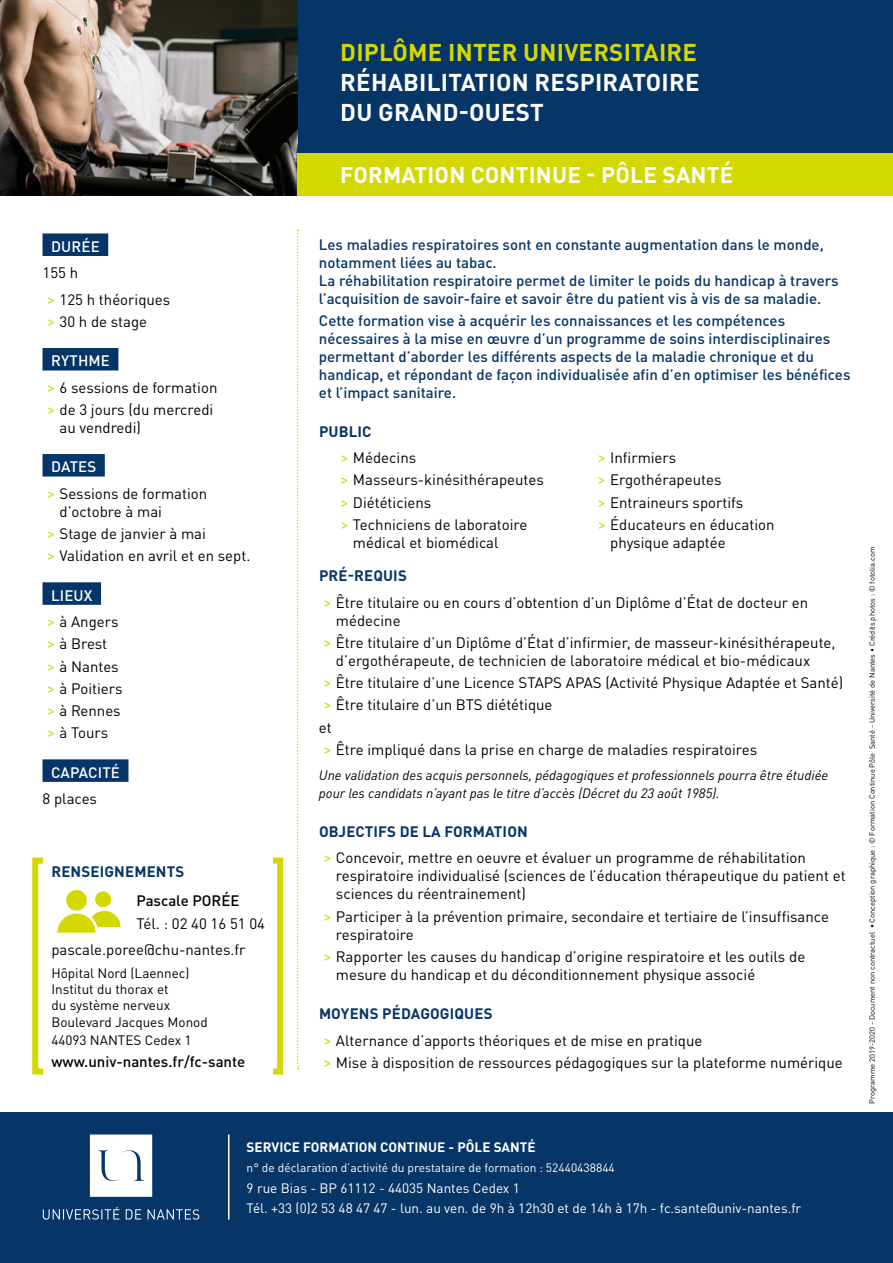
<style>
.page{position:relative;width:893px;height:1263px;background:#fff}
.page>*{position:absolute;margin:0;border:0;box-sizing:border-box;transform-origin:0 0}
.t1{font:700 24px/30px "DIN Pro";letter-spacing:.01em;color:#fff}
.t2{font:700 24px "DIN Pro";letter-spacing:.01em;color:#d3d800}
.t3{font:700 22.5px "DIN Pro";letter-spacing:.01em;color:#fff}
.t4{font:15px/22.2px "DIN Pro";color:#000}
.t5{font:500 15px/18px "DIN Pro";color:#063567}
.t6{font:500 15px "DIN Pro";color:#000}
.t7{font:700 15px "DIN Pro";letter-spacing:.01em;color:#063567}
.t8{font:500 15px "DIN Pro";letter-spacing:.01em;color:#fff}
.t9{font:italic 13.5px/18px "DIN Pro";color:#000}
.t10{font:13.5px/20.4px "DIN Pro";color:#fff}
.t11{font:13.5px/16.2px "DIN Pro";color:#000}
.t12{font:700 13.5px "DIN Pro";color:#fff}
.t13{font:12px "DIN Pro";color:#fff}
.t14{font:7.5px "DIN Pro";color:#000}
.s1{font-size:16.5px;color:#d3d800}
.s2{font-weight:500;color:#fff}
.s3{font-weight:700;color:#063567}
</style>
<div class="page">
<div style="left:0;top:1113px;width:893px;height:150px;background:#063567"></div>
<div style="left:298px;top:0;width:595px;height:153px;background:#063567"></div>
<img style="left:0;top:0;width:298px;height:196px">
<div style="left:298px;top:153px;width:595px;height:43px;background:#d3d800"></div>
<svg style="left:297px;top:230px;width:2px;height:839px"></svg>
<div style="left:43px;top:233px;width:65px;height:23px;background:#063567"></div>
<div style="left:43px;top:348px;width:75px;height:22px;background:#063567"></div>
<div style="left:43px;top:454px;width:62px;height:22px;background:#063567"></div>
<div style="left:43px;top:582px;width:58px;height:23px;background:#063567"></div>
<div style="left:43px;top:759px;width:85px;height:23px;background:#063567"></div>
<svg style="left:43px;top:1134px;width:156px;height:85px"></svg>
<hr style="left:228px;top:1134px;width:1px;height:85px;background:#fff">
<div style="left:32px;top:858px;width:251px;height:216px;border:6px solid #d3d800"></div>
<div style="left:43px;top:855px;width:229px;height:221px;background:#fff"></div>
<div style="left:94px;top:891px;width:18px;height:17px;background:#d3d800;border-radius:50%"></div>
<div style="left:94px;top:890px;width:18px;height:18px;border:1px solid #fff;border-radius:50%"></div>
<div style="left:66px;top:889px;width:21px;height:22px;background:#d3d800;border-radius:50%"></div>
<div style="left:65px;top:889px;width:23px;height:23px;border:1px solid #fff;border-radius:50%"></div>
<svg style="left:56px;top:908px;width:66px;height:25px"></svg>
<h1 class="t2" style="left:340px;top:32px;width:358px">DIPLÔME INTER UNIVERSITAIRE</h1>
<h1 class="t1" style="left:340px;top:64px;width:361px">RÉHABILITATION RESPIRATOIRE<br>DU GRAND-OUEST</h1>
<h2 class="t3" style="left:340px;top:156px;width:395px">FORMATION CONTINUE - PÔLE SANTÉ</h2>
<p class="t8" style="left:51px;top:234px;width:50px">DURÉE</p>
<p class="t4" style="left:43px;top:258px;width:129px;line-height:26.5px">155 h<br><span class="s1">&gt;</span> 125 h théoriques</p>
<p class="t4" style="left:47px;top:309px;width:102px"><span class="s1">&gt;</span> 30 h de stage</p>
<p class="t4" style="left:47px;top:346px;width:172px;line-height:26.5px"><span class="s2">RYTHME<br></span><span class="s1">&gt;</span> 6 sessions de formation</p>
<p class="t4" style="left:60px;top:399px;width:155px;line-height:18px;text-indent:-13px"><span class="s1">&gt;</span> de 3 jours (du mercredi au vendredi)</p>
<p class="t4" style="left:47px;top:452px;width:162px;line-height:26.5px"><span class="s2">DATES<br></span><span class="s1">&gt;</span> Sessions de formation</p>
<p class="t4" style="left:47px;top:499px;width:205px;text-indent:13px">d’octobre à mai<br><span class="s1">&gt;</span> Stage de janvier à mai<br><span class="s1">&gt;</span> Validation en avril et en sept.</p>
<p class="t4" style="left:47px;top:580px;width:73px;line-height:26.5px"><span class="s2">LIEUX<br></span><span class="s1">&gt;</span> à Angers</p>
<p class="t4" style="left:47px;top:631px;width:77px"><span class="s1">&gt;</span> à Brest<br><span class="s1">&gt;</span> à Nantes <span class="s1">&gt;</span> à Poitiers <span class="s1">&gt;</span> à Rennes <span class="s1">&gt;</span> à Tours</p>
<p class="t8" style="left:51px;top:760px;width:70px">CAPACITÉ</p>
<p class="t4" style="left:43px;top:786px;width:56px">8 places</p>
<p class="t7" style="left:51px;top:859px;width:134px">RENSEIGNEMENTS</p>
<p class="t6" style="left:136px;top:889px;width:105px">Pascale PORÉE</p>
<p class="t4" style="left:51px;top:910px;width:215px;line-height:25.2px;text-indent:85px">Tél. : 02 40 16 51 04 pascale.poree@chu-nantes.fr</p>
<p class="t11" style="left:51px;top:964px;width:158px">Hôpital Nord (Laennec)<br>Institut du thorax et<br>du système nerveux<br>Boulevard Jacques Monod</p>
<p class="t11" style="left:51px;top:1030px;width:142px">44093 NANTES Cedex 1</p>
<p class="t6" style="left:51px;top:1049px;width:195px">www.univ-nantes.fr/fc-sante</p>
<p class="t5" style="left:319px;top:234px;width:521px">Les maladies respiratoires sont en constante augmentation dans le monde, notamment liées au tabac.<br>La réhabilitation respiratoire permet de limiter le poids du handicap à travers l’acquisition de savoir-faire et savoir être du patient vis à vis de sa maladie.</p>
<p class="t5" style="left:319px;top:310px;width:533px">Cette formation vise à acquérir les connaissances et les compétences nécessaires à la mise en œuvre d’un programme de soins interdisciplinaires permettant d’aborder les différents aspects de la maladie chronique et du handicap, et répondant de façon individualisée afin d’en optimiser les bénéfices et l’impact sanitaire.</p>
<p class="t4" style="left:340px;top:417px;width:78px;line-height:26px;text-indent:-21px"><span class="s3">PUBLIC<br></span><span class="s1">&gt;</span> Médecins</p>
<p class="t4" style="left:340px;top:467px;width:205px"><span class="s1">&gt;</span> Masseurs-kinésithérapeutes <span class="s1">&gt;</span> Diététiciens<br><span class="s1">&gt;</span> Techniciens de laboratoire</p>
<p class="t4" style="left:353px;top:530px;width:147px">médical et biomédical</p>
<p class="t4" style="left:597px;top:445px;width:179px"><span class="s1">&gt;</span> Infirmiers<br><span class="s1">&gt;</span> Ergothérapeutes<br><span class="s1">&gt;</span> Entraineurs sportifs<br><span class="s1">&gt;</span> Éducateurs en éducation</p>
<p class="t4" style="left:610px;top:530px;width:117px">physique adaptée</p>
<p class="t4" style="left:319px;top:561px;width:491px;line-height:26.5px"><span class="s3">PRÉ-REQUIS<br></span><span class="s1">&gt;</span> Être titulaire ou en cours d’obtention d’un Diplôme d’État de docteur en</p>
<p class="t4" style="left:323px;top:608px;width:514px;text-indent:13px">médecine<br><span class="s1">&gt;</span> Être titulaire d’un Diplôme d’État d’infirmier, de masseur-kinésithérapeute,</p>
<p class="t4" style="left:319px;top:648px;width:526px;text-indent:17px">d’ergothérapeute, de technicien de laboratoire médical et bio-médicaux<br><span class="s1">&gt;</span> Être titulaire d’une Licence STAPS APAS (Activité Physique Adaptée et Santé) <span class="s1">&gt;</span> Être titulaire d’un BTS diététique<br>et<br><span class="s1">&gt;</span> Être impliqué dans la prise en charge de maladies respiratoires</p>
<p class="t9" style="left:319px;top:764px;width:511px">Une validation des acquis personnels, pédagogiques et professionnels pourra être étudiée pour les candidats n’ayant pas le titre d’accès (Décret du 23 août 1985).</p>
<p class="t4" style="left:319px;top:817px;width:488px;line-height:26.5px"><span class="s3">OBJECTIFS DE LA FORMATION<br></span><span class="s1">&gt;</span> Concevoir, mettre en oeuvre et évaluer un programme de réhabilitation</p>
<p class="t4" style="left:336px;top:865px;width:511px;line-height:18px">respiratoire individualisé (sciences de l’éducation thérapeutique du patient et sciences du réentrainement)</p>
<p class="t4" style="left:336px;top:906px;width:495px;line-height:18px;text-indent:-13px"><span class="s1">&gt;</span> Participer à la prévention primaire, secondaire et tertiaire de l’insuffisance respiratoire</p>
<p class="t4" style="left:336px;top:946px;width:471px;line-height:18px;text-indent:-13px"><span class="s1">&gt;</span> Rapporter les causes du handicap d’origine respiratoire et les outils de mesure du handicap et du déconditionnement physique associé</p>
<p class="t4" style="left:319px;top:999px;width:385px;line-height:26.5px"><span class="s3">MOYENS PÉDAGOGIQUES<br></span><span class="s1">&gt;</span> Alternance d’apports théoriques et de mise en pratique</p>
<p class="t4" style="left:323px;top:1050px;width:521px"><span class="s1">&gt;</span> Mise à disposition de ressources pédagogiques sur la plateforme numérique</p>
<p class="t12" style="left:247px;top:1136px;width:291px">SERVICE FORMATION CONTINUE - PÔLE SANTÉ</p>
<p class="t13" style="left:247px;top:1159px;width:370px">n° de déclaration d’activité du prestataire de formation : 52440438844</p>
<p class="t10" style="left:247px;top:1176px;width:556px">9 rue Bias - BP 61112 - 44035 Nantes Cedex 1<br>Tél. +33 (0)2 53 48 47 47 - lun. au ven. de 9h à 12h30 et de 14h à 17h - fc.sante@univ-nantes.fr</p>
<p class="t14" style="left:866px;top:1103px;width:558px;rotate:-90deg">Programme 2019-2020 - Document non contractuel • Conception graphique : © Formation Continue Pôle Santé - Université de Nantes • Crédits photos : © fotolia.com</p>
</div>
